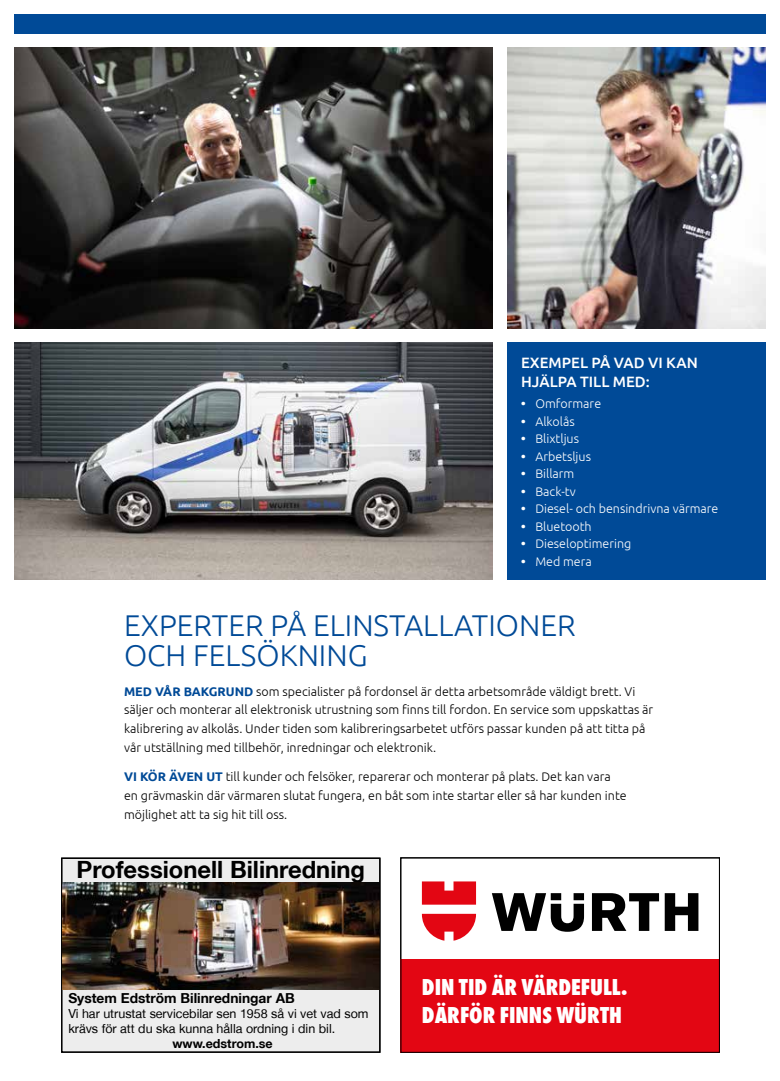
<style>
.page{position:relative;width:780px;height:1081px;background:#fff}
.page>*{position:absolute;margin:0;border:0;box-sizing:border-box;transform-origin:0 0}
.t1{font:300 30px/30px "Ubuntu";color:#004a97}
.t2{font:23.75px/28.5px "Wuerth Extra Bold Cond Caps";color:#fff}
.t3{font:700 23.75px "Helvetica Neue LT";color:#000}
.t4{font:500 15px/18.8px "Ubuntu";color:#fff}
.t5{font:700 13.75px "Helvetica Neue LT";color:#000}
.t6{font:300 12.5px/18.8px "Ubuntu";color:#000}
.t7{font:300 12.5px "Ubuntu";color:#fff}
.t8{font:12.5px/15px "Helvetica Neue LT";color:#000}
.t9{font:700 12.5px "Helvetica Neue LT";color:#000}
.s1{font-weight:700}
.s2{font-weight:700;color:#004a97}
</style>
<div class="page">
<div style="left:61px;top:857px;width:319px;height:195px;background:#ededed"></div>
<img style="left:63px;top:882px;width:315px;height:107px">
<div style="left:61px;top:857px;width:319px;height:195px;border:1px solid #000"></div>
<div style="left:507px;top:342px;width:258px;height:238px;background:#004a97"></div>
<div style="left:14px;top:14px;width:751px;height:19px;background:#004a97"></div>
<img style="left:14px;top:342px;width:479px;height:238px">
<img style="left:14px;top:47px;width:479px;height:281px">
<img style="left:507px;top:47px;width:258px;height:281px">
<svg style="left:492px;top:893px;width:206px;height:39px"></svg>
<svg style="left:422px;top:881px;width:54px;height:59px"></svg>
<div style="left:400px;top:959px;width:319px;height:93px;background:#e30613"></div>
<div style="left:400px;top:857px;width:319px;height:195px;border:1px solid #000"></div>
<p class="t4" style="left:521px;top:353px;width:178px">EXEMPEL PÅ VAD VI KAN<br>HJÄLPA TILL MED:</p>
<p class="t7" style="left:521px;top:396px;width:81px"><span class="s1">•</span> Omformare</p>
<p class="t7" style="left:521px;top:413px;width:55px"><span class="s1">•</span> Alkolås</p>
<p class="t7" style="left:521px;top:431px;width:59px"><span class="s1">•</span> Blixtljus</p>
<p class="t7" style="left:521px;top:448px;width:71px"><span class="s1">•</span> Arbetsljus</p>
<p class="t7" style="left:521px;top:466px;width:55px"><span class="s1">•</span> Billarm</p>
<p class="t7" style="left:521px;top:483px;width:56px"><span class="s1">•</span> Back-tv</p>
<p class="t7" style="left:521px;top:501px;width:199px"><span class="s1">•</span> Diesel- och bensindrivna värmare</p>
<p class="t7" style="left:521px;top:518px;width:72px"><span class="s1">•</span> Bluetooth</p>
<p class="t7" style="left:521px;top:536px;width:112px"><span class="s1">•</span> Dieseloptimering</p>
<p class="t7" style="left:521px;top:553px;width:72px"><span class="s1">•</span> Med mera</p>
<h1 class="t1" style="left:124px;top:610px;width:453px">EXPERTER PÅ ELINSTALLATIONER<br>OCH FELSÖKNING</h1>
<p class="t6" style="left:124px;top:681px;width:530px"><span class="s2">MED VÅR BAKGRUND</span> som specialister på fordonsel är detta arbetsområde väldigt brett. Vi säljer och monterar all elektronisk utrustning som finns till fordon. En service som uppskattas är kalibrering av alkolås. Under tiden som kalibreringsarbetet utförs passar kunden på att titta på vår utställning med tillbehör, inredningar och elektronik.</p>
<p class="t6" style="left:124px;top:767px;width:504px"><span class="s2">VI KÖR ÄVEN UT</span> till kunder och felsöker, reparerar och monterar på plats. Det kan vara en grävmaskin där värmaren slutat fungera, en båt som inte startar eller så har kunden inte möjlighet att ta sig hit till oss.</p>
<h2 class="t3" style="left:76px;top:855px;width:290px">Professionell Bilinredning</h2>
<p class="t5" style="left:68px;top:990px;width:228px">System Edström Bilinredningar AB</p>
<p class="t8" style="left:68px;top:1006px;width:302px">Vi har utrustat servicebilar sen 1958 så vi vet vad som krävs för att du ska kunna hålla ordning i din bil.</p>
<p class="t9" style="left:172px;top:1036px;width:102px">www.edstrom.se</p>
<h2 class="t2" style="left:422px;top:971px;width:207px">DIN TID ÄR VÄRDEFULL.<br>DÄRFÖR FINNS WÜRTH</h2>
</div>
